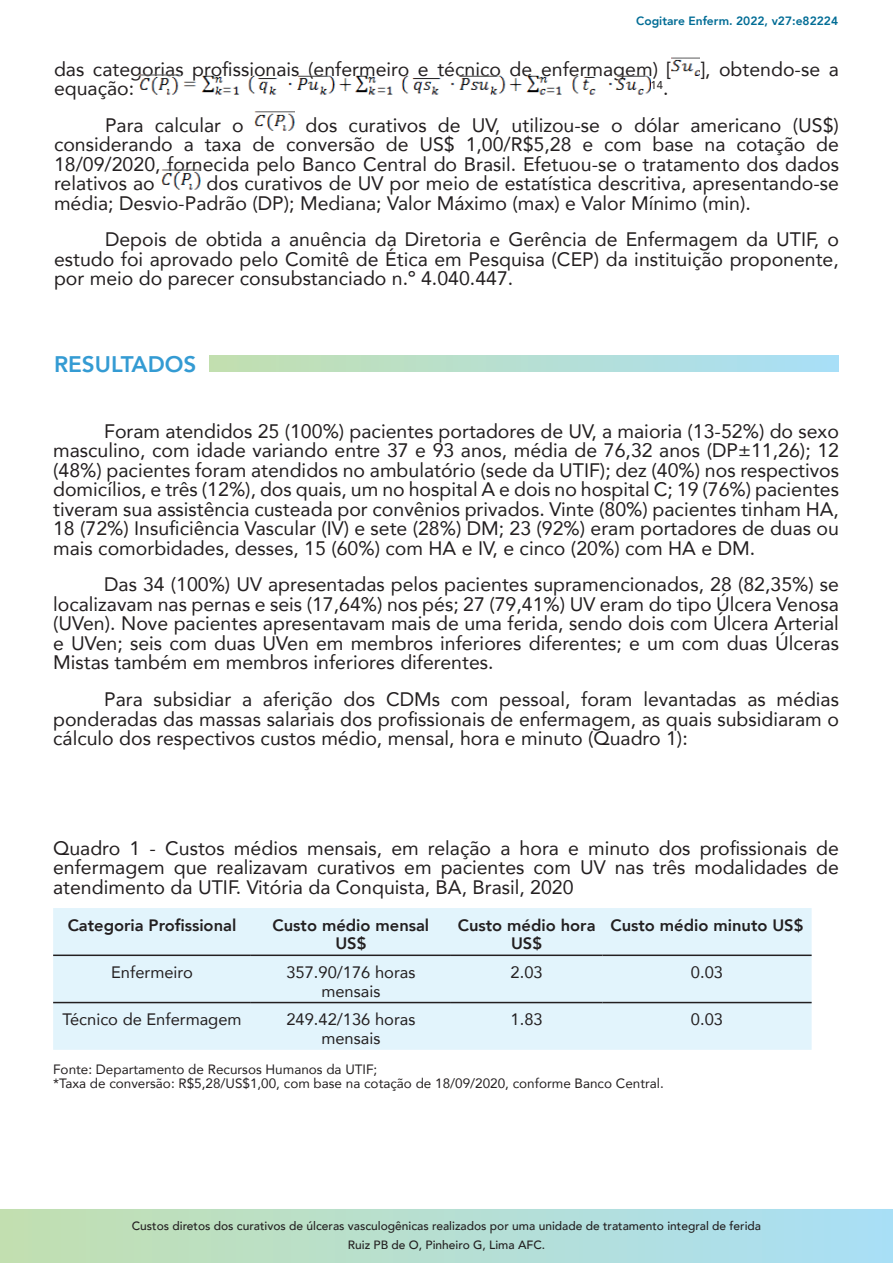
<style>
.page{position:relative;width:893px;height:1263px;background:#fff}
.page>*{position:absolute;margin:0;border:0;box-sizing:border-box;transform-origin:0 0}
.t1{font:800 22.5px "Avenir";color:#349bd3}
.TEXTO{font:19.5px/19.5px "Avenir";color:#231f20;text-align:justify}
.t2{font:16.5px/18.8px "Avenir";color:#231f20;text-align:center}
.t3{font:800 16.5px/18.8px "Avenir";color:#231f20;text-align:center}
.TEXTO-2{font:13.5px "Avenir";color:#231f20}
.t4{font:500 12px/18.6px "Avenir";color:#231f20;text-align:center}
.t5{font:800 12px "Avenir";color:#006c95}
.TEXTO-3{font:11.4px "Avenir";color:#231f20}
.s1{font-size:19.5px}
</style>
<div class="page">
<svg style="left:0;top:1209px;width:893px;height:54px;background:#b6dfd2"></svg>
<img style="left:672px;top:57px;width:28px;height:19px">
<img style="left:140px;top:74px;width:511px;height:21px">
<img style="left:255px;top:111px;width:39px;height:20px">
<img style="left:161px;top:169px;width:39px;height:21px">
<div style="left:210px;top:355px;width:629px;height:17px;background:linear-gradient(to right,#c3dfaf,#a9dff7)"></div>
<div style="left:53px;top:908px;width:759px;height:142px;background:#e2f4fc"></div>
<hr style="left:53px;top:954px;width:198px;height:2px;background:#231f20">
<hr style="left:251px;top:954px;width:200px;height:2px;background:#231f20">
<hr style="left:451px;top:954px;width:151px;height:2px;background:#231f20">
<hr style="left:602px;top:954px;width:210px;height:2px;background:#231f20">
<hr style="left:53px;top:1002px;width:198px;height:1px;background:#231f20">
<hr style="left:251px;top:1002px;width:200px;height:1px;background:#231f20">
<hr style="left:451px;top:1002px;width:151px;height:1px;background:#231f20">
<hr style="left:602px;top:1002px;width:210px;height:1px;background:#231f20">
<p class="t5" style="left:636px;top:10px;width:203px">Cogitare Enferm. 2022, v27:e82224</p>
<p class="TEXTO" style="left:54px;top:59px;width:619px">das categorias profissionais (enfermeiro e técnico de enfermagem) [</p>
<p class="TEXTO" style="left:700px;top:59px;width:140px">], obtendo-se a</p>
<p class="TEXTO" style="left:54px;top:78px;width:82px">equação:</p>
<p class="TEXTO-3" style="left:651px;top:75px;width:20px">14<span class="s1">.</span></p>
<p class="TEXTO" style="left:105px;top:115px;width:140px">Para calcular o</p>
<p class="TEXTO" style="left:54px;top:115px;width:786px;text-indent:252px">dos curativos de UV, utilizou-se o dólar americano (US$) considerando a taxa de conversão de US$ 1,00/R$5,28 e com base na cotação de 18/09/2020, fornecida pelo Banco Central do Brasil. Efetuou-se o tratamento dos dados relativos ao</p>
<p class="TEXTO" style="left:54px;top:173px;width:786px;text-indent:153px">dos curativos de UV por meio de estatística descritiva, apresentando-se média; Desvio-Padrão (DP); Mediana; Valor Máximo (max) e Valor Mínimo (min).</p>
<p class="TEXTO" style="left:54px;top:229px;width:786px;text-indent:51px">Depois de obtida a anuência da Diretoria e Gerência de Enfermagem da UTIF, o estudo foi aprovado pelo Comitê de Ética em Pesquisa (CEP) da instituição proponente, por meio do parecer consubstanciado n.º 4.040.447.</p>
<p class="t1" style="left:54px;top:343px;width:144px">RESULTADOS</p>
<p class="TEXTO" style="left:53px;top:421px;width:787px;text-indent:51px">Foram atendidos 25 (100%) pacientes portadores de UV, a maioria (13-52%) do sexo masculino, com idade variando entre 37 e 93 anos, média de 76,32 anos (DP±11,26); 12 (48%) pacientes foram atendidos no ambulatório (sede da UTIF); dez (40%) nos respectivos domicílios, e três (12%), dos quais, um no hospital A e dois no hospital C; 19 (76%) pacientes tiveram sua assistência custeada por convênios privados. Vinte (80%) pacientes tinham HA, 18 (72%) Insuficiência Vascular (IV) e sete (28%) DM; 23 (92%) eram portadores de duas ou mais comorbidades, desses, 15 (60%) com HA e IV, e cinco (20%) com HA e DM.</p>
<p class="TEXTO" style="left:53px;top:574px;width:787px;text-indent:51px">Das 34 (100%) UV apresentadas pelos pacientes supramencionados, 28 (82,35%) se localizavam nas pernas e seis (17,64%) nos pés; 27 (79,41%) UV eram do tipo Úlcera Venosa (UVen). Nove pacientes apresentavam mais de uma ferida, sendo dois com Úlcera Arterial e UVen; seis com duas UVen em membros inferiores diferentes; e um com duas Úlceras Mistas também em membros inferiores diferentes.</p>
<p class="TEXTO" style="left:53px;top:689px;width:787px;text-indent:51px">Para subsidiar a aferição dos CDMs com pessoal, foram levantadas as médias ponderadas das massas salariais dos profissionais de enfermagem, as quais subsidiaram o cálculo dos respectivos custos médio, mensal, hora e minuto (Quadro 1):</p>
<p class="TEXTO" style="left:53px;top:837px;width:787px">Quadro 1 - Custos médios mensais, em relação a hora e minuto dos profissionais de enfermagem que realizavam curativos em pacientes com UV nas três modalidades de atendimento da UTIF. Vitória da Conquista, BA, Brasil, 2020</p>
<p class="t3" style="left:68px;top:914px;width:170px">Categoria Profissional</p>
<p class="t3" style="left:273px;top:914px;width:158px">Custo médio mensal</p>
<p class="t3" style="left:335px;top:933px;width:33px">US$</p>
<p class="t3" style="left:458px;top:914px;width:139px">Custo médio hora<br>US$</p>
<p class="t3" style="left:610px;top:914px;width:195px">Custo médio minuto US$</p>
<p class="t2" style="left:111px;top:962px;width:83px">Enfermeiro</p>
<p class="t2" style="left:286px;top:962px;width:131px">357.90/176 horas mensais</p>
<p class="t2" style="left:511px;top:962px;width:34px">2.03</p>
<p class="t2" style="left:691px;top:962px;width:34px">0.03</p>
<p class="t2" style="left:62px;top:1009px;width:181px">Técnico de Enfermagem</p>
<p class="t2" style="left:286px;top:1009px;width:131px">249.42/136 horas mensais</p>
<p class="t2" style="left:511px;top:1009px;width:34px">1.83</p>
<p class="t2" style="left:691px;top:1009px;width:34px">0.03</p>
<p class="TEXTO-2" style="left:53px;top:1059px;width:326px">Fonte: Departamento de Recursos Humanos da UTIF;</p>
<p class="TEXTO-2" style="left:53px;top:1072px;width:612px">*Taxa de conversão: R$5,28/US$1,00, com base na cotação de 18/09/2020, conforme Banco Central.</p>
<p class="t4" style="left:132px;top:1216px;width:631px">Custos diretos dos curativos de úlceras vasculogênicas realizados por uma unidade de tratamento integral de ferida<br>Ruiz PB de O, Pinheiro G, Lima AFC.</p>
</div>
